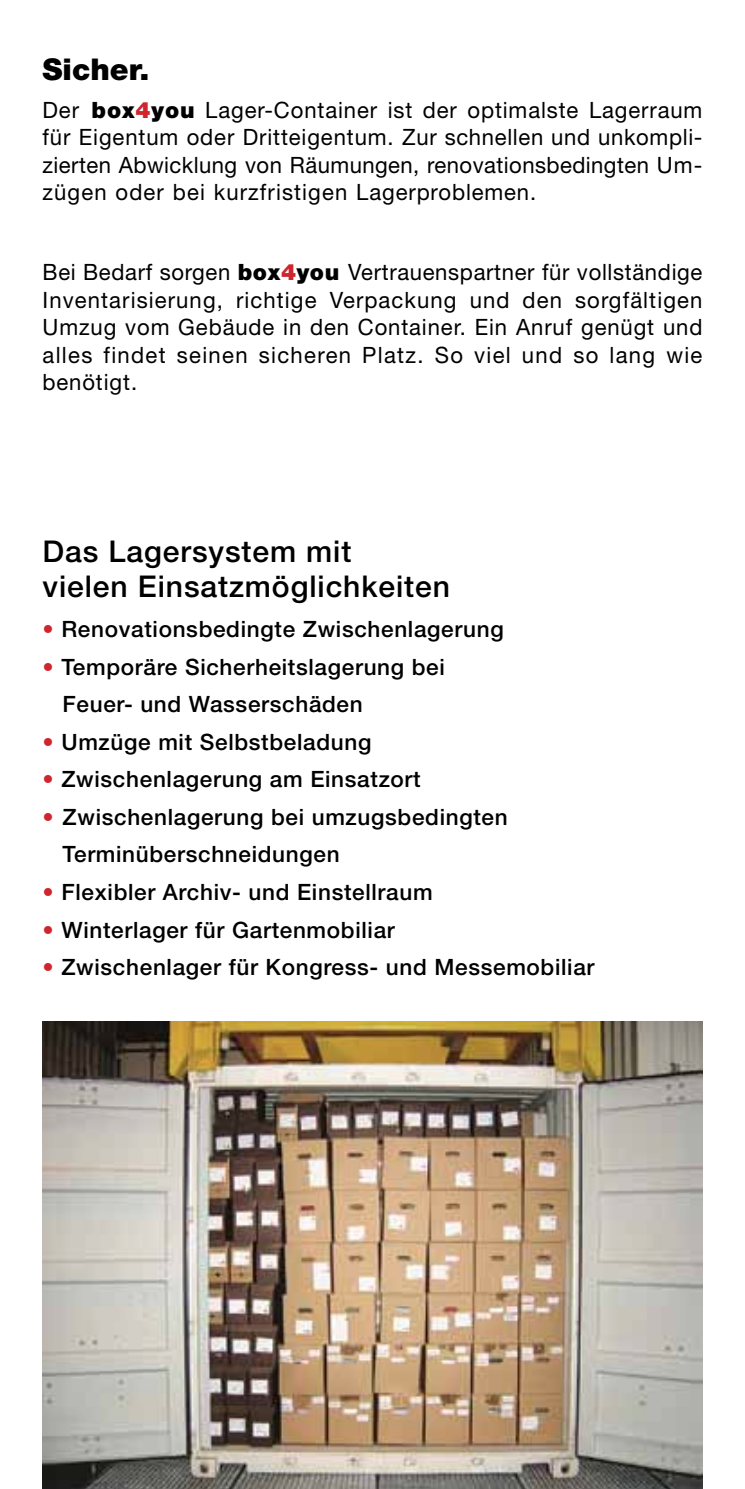
<style>
.page{position:relative;width:745px;height:1489px;background:#fff}
.page>*{position:absolute;margin:0;border:0;box-sizing:border-box;transform-origin:0 0}
.t1{font:500 30px/35px "Helvetica Neue";letter-spacing:.03em;color:#000}
.t2{font:900 30px "Helvetica Neue";color:#010001}
.t3{font:22.5px/27.5px "Helvetica Neue";letter-spacing:.04em;color:#010001}
.t4{font:500 22.5px/37.5px "Helvetica Neue";letter-spacing:.03em;color:#000}
.s1{font-weight:900}
.s2{font-weight:900;color:#cf252f}
.s3{color:#cf252f}
</style>
<div class="page">
<img style="left:43px;top:1021px;width:659px;height:467px">
<h1 class="t2" style="left:43px;top:51px;width:108px">Sicher.</h1>
<p class="t3" style="left:43px;top:96px;width:661px">Der <span class="s1">box</span><span class="s2">4</span><span class="s1">you</span> Lager-Container ist der optimalste Lagerraum für Eigentum oder Dritteigentum. Zur schnellen und unkompli&shy;zierten Abwicklung von Räumungen, renovationsbedingten Um--- zügen oder bei kurzfristigen Lagerproblemen.</p>
<p class="t3" style="left:43px;top:258px;width:661px;text-align:justify">Bei Bedarf sorgen <span class="s1">box</span><span class="s2">4</span><span class="s1">you</span> Vertrauenspartner für vollständige Inventarisierung, richtige Verpackung und den sorgfältigen Umzug vom Gebäude in den Container. Ein Anruf genügt und alles findet seinen sicheren Platz. So viel und so lang wie benötigt.</p>
<h1 class="t1" style="left:43px;top:533px;width:408px">Das Lagersystem mit<br>vielen Einsatzmöglichkeiten</h1>
<p class="t4" style="left:43px;top:610px;width:462px"><span class="s3">•</span> Renovationsbedingte Zwischenlagerung</p>
<p class="t4" style="left:63px;top:647px;width:383px;text-indent:-20px"><span class="s3">•</span> Temporäre Sicherheitslagerung bei<br>Feuer- und Wasserschäden</p>
<p class="t4" style="left:43px;top:723px;width:330px"><span class="s3">•</span> Umzüge mit Selbstbeladung</p>
<p class="t4" style="left:43px;top:760px;width:379px"><span class="s3">•</span> Zwischenlagerung am Einsatzort</p>
<p class="t4" style="left:63px;top:798px;width:446px;text-indent:-20px"><span class="s3">•</span> Zwischenlagerung bei umzugsbedingten<br>Terminüberschneidungen</p>
<p class="t4" style="left:43px;top:873px;width:391px"><span class="s3">•</span> Flexibler Archiv- und Einstellraum</p>
<p class="t4" style="left:43px;top:910px;width:353px"><span class="s3">•</span> Winterlager für Gartenmobiliar</p>
<p class="t4" style="left:43px;top:948px;width:553px"><span class="s3">•</span> Zwischenlager für Kongress- und Messemobiliar</p>
</div>
